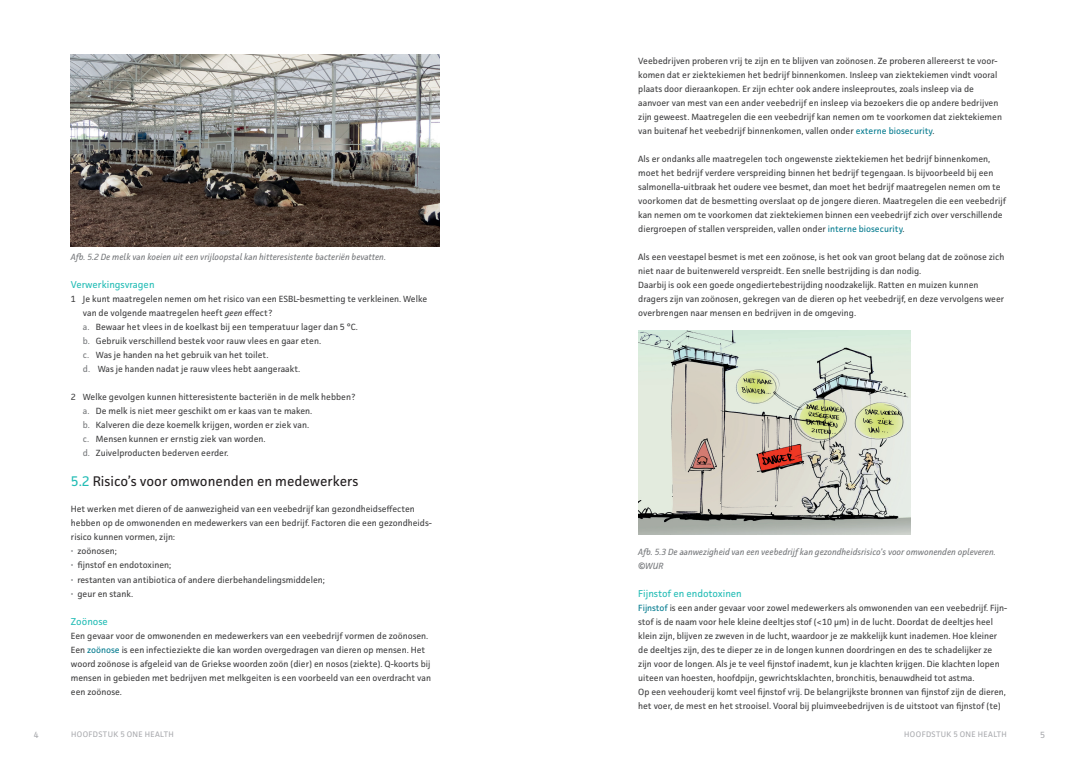
<style>
.page{position:relative;width:1078px;height:766px;background:#fff}
.page>*{position:absolute;margin:0;border:0;box-sizing:border-box;transform-origin:0 0}
.t1{font:14px "Facit";letter-spacing:-.005em;color:#231f20}
.t2{font:10px "Facit";color:#22bcb5}
.t3{font:9px/14px "Facit";color:#3e3e3f}
.t4{font:italic 9px/14px "Facit";color:#76787b}
.t5{font:9px "Facit";color:#a8a9ad}
.t6{font:8px "Facit";letter-spacing:.05em;color:#a8a9ad}
.s1{font-style:italic}
.s2{color:#76787b}
.s3{color:#22bcb5}
.s4{color:#00798d}
</style>
<div class="page">
<img style="left:71px;top:54px;width:368px;height:192px">
<img style="left:638px;top:330px;width:272px;height:204px">
<p class="t4" style="left:71px;top:250px;width:316px">Afb. 5.2 De melk van koeien uit een vrijloopstal kan hitteresistente bacteriën bevatten.</p>
<p class="t2" style="left:71px;top:278px;width:85px">Verwerkingsvragen</p>
<p class="t3" style="left:83px;top:292px;width:346px;text-indent:-12px">1 Je kunt maatregelen nemen om het risico van een ESBL-besmetting te verkleinen. Welke van de volgende maatregelen heeft <span class="s1">geen</span> effect?<br><span class="s2">a.</span> Bewaar het vlees in de koelkast bij een temperatuur lager dan 5 °C.<br><span class="s2">b.</span> Gebruik verschillend bestek voor rauw vlees en gaar eten.<br><span class="s2">c.</span> Was je handen na het gebruik van het toilet.<br><span class="s2">d.</span> Was je handen nadat je rauw vlees hebt aangeraakt.</p>
<p class="t3" style="left:83px;top:390px;width:274px;text-indent:-12px">2 Welke gevolgen kunnen hitteresistente bacteriën in de melk hebben? <span class="s2">a.</span> De melk is niet meer geschikt om er kaas van te maken.<br><span class="s2">b.</span> Kalveren die deze koemelk krijgen, worden er ziek van.<br><span class="s2">c.</span> Mensen kunnen er ernstig ziek van worden.<br><span class="s2">d.</span> Zuivelproducten bederven eerder.</p>
<h1 class="t1" style="left:71px;top:472px;width:289px"><span class="s3">5.2</span> Risico’s voor omwonenden en medewerkers</h1>
<p class="t3" style="left:71px;top:502px;width:362px">Het werken met dieren of de aanwezigheid van een veebedrijf kan gezondheidseffecten hebben op de omwonenden en medewerkers van een bedrijf. Factoren die een gezondheids&shy;risico kunnen vormen, zijn:</p>
<p class="t3" style="left:71px;top:544px;width:48px"><span class="s2">•</span> zoönosen;</p>
<p class="t3" style="left:71px;top:558px;width:102px"><span class="s2">•</span> fijnstof en endotoxinen;</p>
<p class="t3" style="left:71px;top:572px;width:255px"><span class="s2">•</span> restanten van antibiotica of andere dierbehandelingsmiddelen;</p>
<p class="t3" style="left:71px;top:586px;width:64px"><span class="s2">•</span> geur en stank.</p>
<p class="t2" style="left:71px;top:614px;width:39px">Zoönose</p>
<p class="t3" style="left:71px;top:628px;width:361px">Een gevaar voor de omwonenden en medewerkers van een veebedrijf vormen de zoönosen.<br>Een <span class="s4">zoönose</span> is een infectieziekte die kan worden overgedragen van dieren op mensen. Het woord zoönose is afgeleid van de Griekse woorden zoön (dier) en nosos (ziekte). Q-koorts bij mensen in gebieden met bedrijven met melkgeiten is een voorbeeld van een overdracht van een zoönose.</p>
<p class="t3" style="left:638px;top:54px;width:365px">Veebedrijven proberen vrij te zijn en te blijven van zoönosen. Ze proberen allereerst te voor&shy;komen dat er ziektekiemen het bedrijf binnenkomen. Insleep van ziektekiemen vindt vooral plaats door dieraankopen. Er zijn echter ook andere insleeproutes, zoals insleep via de aanvoer van mest van een ander veebedrijf en insleep via bezoekers die op andere bedrijven zijn geweest. Maatregelen die een veebedrijf kan nemen om te voorkomen dat ziektekiemen van buitenaf het veebedrijf binnenkomen, vallen onder <span class="s4">externe biosecurity</span>.</p>
<p class="t3" style="left:638px;top:152px;width:369px">Als er ondanks alle maatregelen toch ongewenste ziektekiemen het bedrijf binnenkomen, moet het bedrijf verdere verspreiding binnen het bedrijf tegengaan. Is bijvoorbeeld bij een salmonella-uitbraak het oudere vee besmet, dan moet het bedrijf maatregelen nemen om te voorkomen dat de besmetting overslaat op de jongere dieren. Maatregelen die een veebedrijf kan nemen om te voorkomen dat ziektekiemen binnen een veebedrijf zich over verschillende diergroepen of stallen verspreiden, vallen onder <span class="s4">interne biosecurity</span>.</p>
<p class="t3" style="left:638px;top:250px;width:368px">Als een veestapel besmet is met een zoönose, is het ook van groot belang dat de zoönose zich niet naar de buitenwereld verspreidt. Een snelle bestrijding is dan nodig.<br>Daarbij is ook een goede ongediertebestrijding noodzakelijk. Ratten en muizen kunnen dragers zijn van zoönosen, gekregen van de dieren op het veebedrijf, en deze vervolgens weer overbrengen naar mensen en bedrijven in de omgeving.</p>
<p class="t4" style="left:638px;top:544px;width:359px">Afb. 5.3 De aanwezigheid van een veebedrijf kan gezondheidsrisico’s voor omwonenden opleveren. ©WUR</p>
<p class="t2" style="left:638px;top:586px;width:105px">Fijnstof en endotoxinen</p>
<p class="t3" style="left:638px;top:600px;width:370px"><span class="s4">Fijnstof</span> is een ander gevaar voor zowel medewerkers als omwonenden van een veebedrijf. Fijn&shy;stof is de naam voor hele kleine deeltjes stof (&lt;10 μm) in de lucht. Doordat de deeltjes heel klein zijn, blijven ze zweven in de lucht, waardoor je ze makkelijk kunt inademen. Hoe kleiner de deeltjes zijn, des te dieper ze in de longen kunnen doordringen en des te schadelijker ze zijn voor de longen. Als je te veel fijnstof inademt, kun je klachten krijgen. Die klachten lopen uiteen van hoesten, hoofdpijn, gewrichtsklachten, bronchitis, benauwdheid tot astma.<br>Op een veehouderij komt veel fijnstof vrij. De belangrijkste bronnen van fijnstof zijn de dieren, het voer, de mest en het strooisel. Vooral bij pluimveebedrijven is de uitstoot van fijnstof (te)</p>
<p class="t5" style="left:34px;top:728px;width:6px">4</p>
<p class="t6" style="left:71px;top:729px;width:103px">Hoofdstuk 5 One Health</p>
<p class="t6" style="left:904px;top:729px;width:103px">Hoofdstuk 5 One Health</p>
<p class="t5" style="left:1039px;top:728px;width:6px">5</p>
</div>
